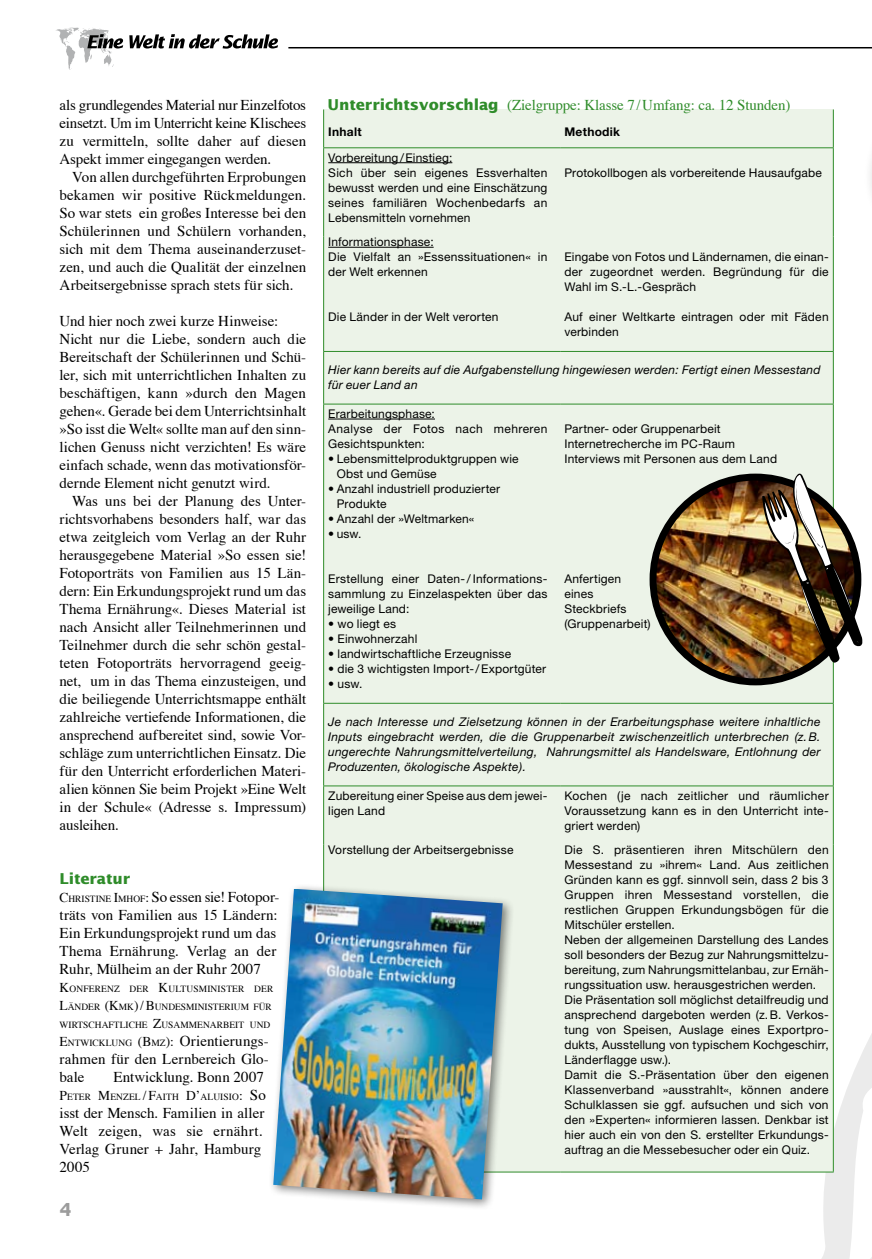
<style>
.page{position:relative;width:872px;height:1259px;background:#fff}
.page>*{position:absolute;margin:0;border:0;box-sizing:border-box;transform-origin:0 0}
.t1{font:700 18px "Lucida Sans";color:#9c9c9c}
.t2{font:15px/18px "Times";color:#000;text-align:justify}
.t3{font:15px "Times";letter-spacing:-.01em;color:#2f8c2a}
.t4{font:700 15px "Lucida Sans";letter-spacing:-.01em;color:#2f8c2a}
.t5{font:12px/15px "Helvetica Neue";letter-spacing:.015em;color:#000}
.t6{font:italic 12px/15px "Helvetica Neue";letter-spacing:.02em;color:#000}
.t7{font:700 12px "Helvetica Neue";letter-spacing:.025em;color:#000}
.t8{font:9.45px/18px "Times";letter-spacing:.005em;color:#000}
.s1{font-size:13.5px}
.s2{font-size:9.45px}
.s3{font-size:15px}
.s4{font-family:"Lucida Sans";font-weight:700}
</style>
<div class="page">
<svg style="left:766px;top:48px;width:106px;height:1211px"></svg>
<svg style="left:848px;top:691px;width:24px;height:568px"></svg>
<svg style="left:56px;top:28px;width:67px;height:42px"></svg>
<svg style="left:129px;top:34px;width:149px;height:15px"></svg>
<hr style="left:288px;top:47px;width:584px;height:1px;background:#000">
<div style="left:323px;top:109px;width:510px;height:1063px;background:#ecf3e8"></div>
<hr style="left:323px;top:109px;width:1px;height:38px;background:#2f8c2a">
<hr style="left:833px;top:109px;width:1px;height:38px;background:#2f8c2a">
<hr style="left:323px;top:148px;width:1px;height:88px;background:#2f8c2a">
<hr style="left:833px;top:148px;width:1px;height:88px;background:#2f8c2a">
<hr style="left:323px;top:236px;width:1px;height:115px;background:#2f8c2a">
<hr style="left:833px;top:236px;width:1px;height:115px;background:#2f8c2a">
<hr style="left:323px;top:352px;width:1px;height:52px;background:#2f8c2a">
<hr style="left:833px;top:352px;width:1px;height:52px;background:#2f8c2a">
<hr style="left:323px;top:404px;width:1px;height:299px;background:#2f8c2a">
<hr style="left:833px;top:404px;width:1px;height:299px;background:#2f8c2a">
<hr style="left:323px;top:703px;width:1px;height:82px;background:#2f8c2a">
<hr style="left:833px;top:703px;width:1px;height:82px;background:#2f8c2a">
<hr style="left:323px;top:786px;width:1px;height:58px;background:#2f8c2a">
<hr style="left:833px;top:786px;width:1px;height:58px;background:#2f8c2a">
<hr style="left:323px;top:844px;width:1px;height:327px;background:#2f8c2a">
<hr style="left:833px;top:844px;width:1px;height:327px;background:#2f8c2a">
<hr style="left:323px;top:1171px;width:237px;height:1px;background:#2f8c2a">
<hr style="left:560px;top:1171px;width:273px;height:1px;background:#2f8c2a">
<hr style="left:323px;top:147px;width:237px;height:1px;background:#2f8c2a">
<hr style="left:560px;top:147px;width:273px;height:1px;background:#2f8c2a">
<hr style="left:323px;top:351px;width:237px;height:1px;background:#2f8c2a">
<hr style="left:560px;top:351px;width:273px;height:1px;background:#2f8c2a">
<hr style="left:323px;top:404px;width:237px;height:1px;background:#2f8c2a">
<hr style="left:560px;top:404px;width:273px;height:1px;background:#2f8c2a">
<hr style="left:323px;top:703px;width:237px;height:1px;background:#2f8c2a">
<hr style="left:560px;top:703px;width:273px;height:1px;background:#2f8c2a">
<hr style="left:323px;top:785px;width:237px;height:1px;background:#2f8c2a">
<hr style="left:560px;top:785px;width:273px;height:1px;background:#2f8c2a">
<hr style="left:328px;top:162px;width:124px;height:1px;background:#000">
<hr style="left:328px;top:247px;width:105px;height:1px;background:#000">
<hr style="left:328px;top:419px;width:107px;height:1px;background:#000">
<div style="left:861px;top:56px;width:11px;height:235px;background:#fff"></div>
<img style="left:657px;top:481px;width:201px;height:201px">
<div style="left:649px;top:473px;width:212px;height:212px;border:7px solid #000;border-radius:50%"></div>
<img style="left:762px;top:470px;width:101px;height:192px">
<div style="left:267px;top:882px;width:246px;height:328px;background:#000;opacity:.5"></div>
<img style="left:273px;top:888px;width:230px;height:311px">
<p class="t2" style="left:60px;top:94px;width:248px">als grundlegendes Material nur Einzelfotos einsetzt. Um im Unterricht keine Klischees zu vermitteln, sollte daher auf diesen Aspekt immer eingegangen werden.</p>
<p class="t2" style="left:60px;top:166px;width:248px;text-indent:13px">Von allen durchgeführten Erprobungen bekamen wir positive Rückmeldungen.<br>So war stets ein großes Interesse bei den Schülerinnen und Schülern vorhanden, sich mit dem Thema auseinanderzuset&shy;zen, und auch die Qualität der einzelnen Arbeitsergebnisse sprach stets für sich.</p>
<p class="t2" style="left:60px;top:310px;width:248px;text-align:left">Und hier noch zwei kurze Hinweise:<br>Nicht nur die Liebe, sondern auch die Bereitschaft der Schülerinnen und Schü&shy;ler, sich mit unterrichtlichen Inhalten zu beschäftigen, kann »durch den Magen gehen«. Gerade bei dem Unterrichtsinhalt »So isst die Welt« sollte man auf den sinn&shy;lichen Genuss nicht verzichten! Es wäre einfach schade, wenn das motivationsför&shy;dernde Element nicht genutzt wird.</p>
<p class="t2" style="left:60px;top:490px;width:248px;text-indent:13px">Was uns bei der Planung des Unter&shy;richtsvorhabens besonders half, war das etwa zeitgleich vom Verlag an der Ruhr herausgegebene Material »So essen sie!<br>Fotoporträts von Familien aus 15 Län&shy;dern: Ein Erkundungsprojekt rund um das Thema Ernährung«. Dieses Material ist nach Ansicht aller Teilnehmerinnen und Teilnehmer durch die sehr schön gestal&shy;teten Fotoporträts hervorragend geeig&shy;net, um in das Thema einzusteigen, und die beiliegende Unterrichtsmappe enthält zahlreiche vertiefende Informationen, die ansprechend aufbereitet sind, sowie Vor&shy;schläge zum unterrichtlichen Einsatz. Die für den Unterricht erforderlichen Materi&shy;alien können Sie beim Projekt »Eine Welt in der Schule« (Adresse s. Impressum) ausleihen.</p>
<p class="t4" style="left:60px;top:869px;width:72px">Literatur</p>
<p class="t2" style="left:60px;top:886px;width:221px;text-align:left"><span class="s1">C</span><span class="s2">HRISTINE</span> <span class="s1">I</span><span class="s2">MHOF</span><span class="s1">:</span> So essen sie! Fotopor&shy;träts von Familien aus 15 Ländern:<br>Ein Erkundungsprojekt rund um das Thema Ernährung. Verlag an der Ruhr, Mülheim an der Ruhr 2007</p>
<p class="t8" style="left:60px;top:979px;width:215px"><span class="s1">K</span>ONFERENZ DER <span class="s1">K</span>ULTUSMINISTER DER<br><span class="s1">L</span>ÄNDER <span class="s1">(K</span>MK<span class="s1">)/B</span>UNDESMINISTERIUM FÜR<br>WIRTSCHAFTLICHE <span class="s1">Z</span>USAMMENARBEIT UND</p>
<p class="t2" style="left:60px;top:1030px;width:211px"><span class="s1">E</span><span class="s2">NTWICKLUNG</span> <span class="s1">(B</span><span class="s2">MZ</span><span class="s1">):</span> Orientierungs&shy;rahmen für den Lernbereich Glo&shy;bale</p>
<p class="t2" style="left:114px;top:1066px;width:152px">Entwicklung. Bonn 2007</p>
<p class="t8" style="left:60px;top:1087px;width:208px"><span class="s1">P</span>ETER <span class="s1">M</span>ENZEL <span class="s1">/ F</span>AITH <span class="s1">D’</span>ALUISIO<span class="s1">:</span> <span class="s3">So</span></p>
<p class="t2" style="left:60px;top:1102px;width:206px;text-align:left">isst der Mensch. Familien in aller<br>Welt zeigen, was sie ernährt.<br>Verlag Gruner + Jahr, Hamburg<br>2005</p>
<h1 class="t1" style="left:60px;top:1198px;width:14px">4</h1>
<p class="t3" style="left:327px;top:90px;width:464px"><span class="s4">Unterrichtsvorschlag</span> (Zielgruppe: Klasse 7/Umfang: ca. 12 Stunden)</p>
<p class="t7" style="left:328px;top:124px;width:35px">Inhalt</p>
<p class="t7" style="left:564px;top:124px;width:57px">Methodik</p>
<p class="t5" style="left:328px;top:150px;width:221px">Vorbereitung/Einstieg:<br>Sich über sein eigenes Essverhalten bewusst werden und eine Einschätzung seines familiären Wochenbedarfs an<br>Lebensmitteln vornehmen</p>
<p class="t5" style="left:564px;top:165px;width:259px">Protokollbogen als vorbereitende Hausaufgabe</p>
<p class="t5" style="left:328px;top:234px;width:221px">Informationsphase:<br>Die Vielfalt an »Essenssituationen« in der Welt erkennen</p>
<p class="t5" style="left:328px;top:309px;width:172px">Die Länder in der Welt verorten</p>
<p class="t5" style="left:564px;top:249px;width:266px;text-align:justify">Eingabe von Fotos und Ländernamen, die einan&shy;der zugeordnet werden. Begründung für die Wahl im S.-L.-Gespräch</p>
<p class="t5" style="left:564px;top:309px;width:266px">Auf einer Weltkarte eintragen oder mit Fäden verbinden</p>
<p class="t6" style="left:328px;top:362px;width:494px">Hier kann bereits auf die Aufgabenstellung hingewiesen werden: Fertigt einen Messestand für euer Land an</p>
<p class="t5" style="left:328px;top:406px;width:221px">Erarbeitungsphase:<br>Analyse der Fotos nach mehreren<br>Gesichtspunkten:</p>
<p class="t5" style="left:337px;top:451px;width:183px;text-indent:-8px">• Lebensmittelproduktgruppen wie<br>Obst und Gemüse</p>
<p class="t5" style="left:337px;top:481px;width:165px;text-indent:-8px">• Anzahl industriell produzierter<br>Produkte</p>
<p class="t5" style="left:328px;top:511px;width:148px">• Anzahl der »Weltmarken«</p>
<p class="t5" style="left:328px;top:526px;width:35px">• usw.</p>
<p class="t5" style="left:328px;top:571px;width:221px;text-align:justify">Erstellung einer Daten-/Informations&shy;sammlung zu Einzelaspekten über das jeweilige Land:</p>
<p class="t5" style="left:328px;top:616px;width:69px">• wo liegt es</p>
<p class="t5" style="left:328px;top:631px;width:91px">• Einwohnerzahl</p>
<p class="t5" style="left:328px;top:646px;width:184px">• landwirtschaftliche Erzeugnisse</p>
<p class="t5" style="left:328px;top:661px;width:219px">• die 3 wichtigsten Import-/Exportgüter</p>
<p class="t5" style="left:328px;top:676px;width:36px">• usw.</p>
<p class="t5" style="left:564px;top:421px;width:214px">Partner- oder Gruppenarbeit<br>Internetrecherche im PC-Raum<br>Interviews mit Personen aus dem Land</p>
<p class="t5" style="left:564px;top:571px;width:88px">Anfertigen eines<br>Steckbriefs (Gruppenarbeit)</p>
<p class="t6" style="left:328px;top:713px;width:494px;text-align:justify">Je nach Interesse und Zielsetzung können in der Erarbeitungsphase weitere inhaltliche Inputs eingebracht werden, die die Gruppenarbeit zwischenzeitlich unterbrechen (z.B. ungerechte Nahrungsmittelverteilung, Nahrungsmittel als Handelsware, Entlohnung der Produzenten, ökologische Aspekte).</p>
<p class="t5" style="left:328px;top:787px;width:221px">Zubereitung einer Speise aus dem jewei&shy;ligen Land</p>
<p class="t5" style="left:564px;top:787px;width:266px;text-align:justify">Kochen (je nach zeitlicher und räumlicher Voraussetzung kann es in den Unterricht inte&shy;griert werden)</p>
<p class="t5" style="left:328px;top:842px;width:187px">Vorstellung der Arbeitsergebnisse</p>
<p class="t5" style="left:564px;top:842px;width:266px">Die S. präsentieren ihren Mitschülern den Messestand zu »ihrem« Land. Aus zeitlichen Gründen kann es ggf. sinnvoll sein, dass 2 bis 3<br>Gruppen ihren Messestand vorstellen, die restlichen Gruppen Erkundungsbögen für die Mitschüler erstellen.<br>Neben der allgemeinen Darstellung des Landes soll besonders der Bezug zur Nahrungsmittelzu&shy;bereitung, zum Nahrungsmittelanbau, zur Ernäh&shy;rungssituation usw. herausgestrichen werden.<br>Die Präsentation soll möglichst detailfreudig und ansprechend dargeboten werden (z.B. Verkos&shy;tung von Speisen, Auslage eines Exportpro&shy;dukts, Ausstellung von typischem Kochgeschirr, Länderflagge usw.).<br>Damit die S.-Präsentation über den eigenen Klassenverband »ausstrahlt«, können andere Schulklassen sie ggf. aufsuchen und sich von den »Experten« informieren lassen. Denkbar ist hier auch ein von den S. erstellter Erkundungs&shy;auftrag an die Messebesucher oder ein Quiz.</p>
</div>
